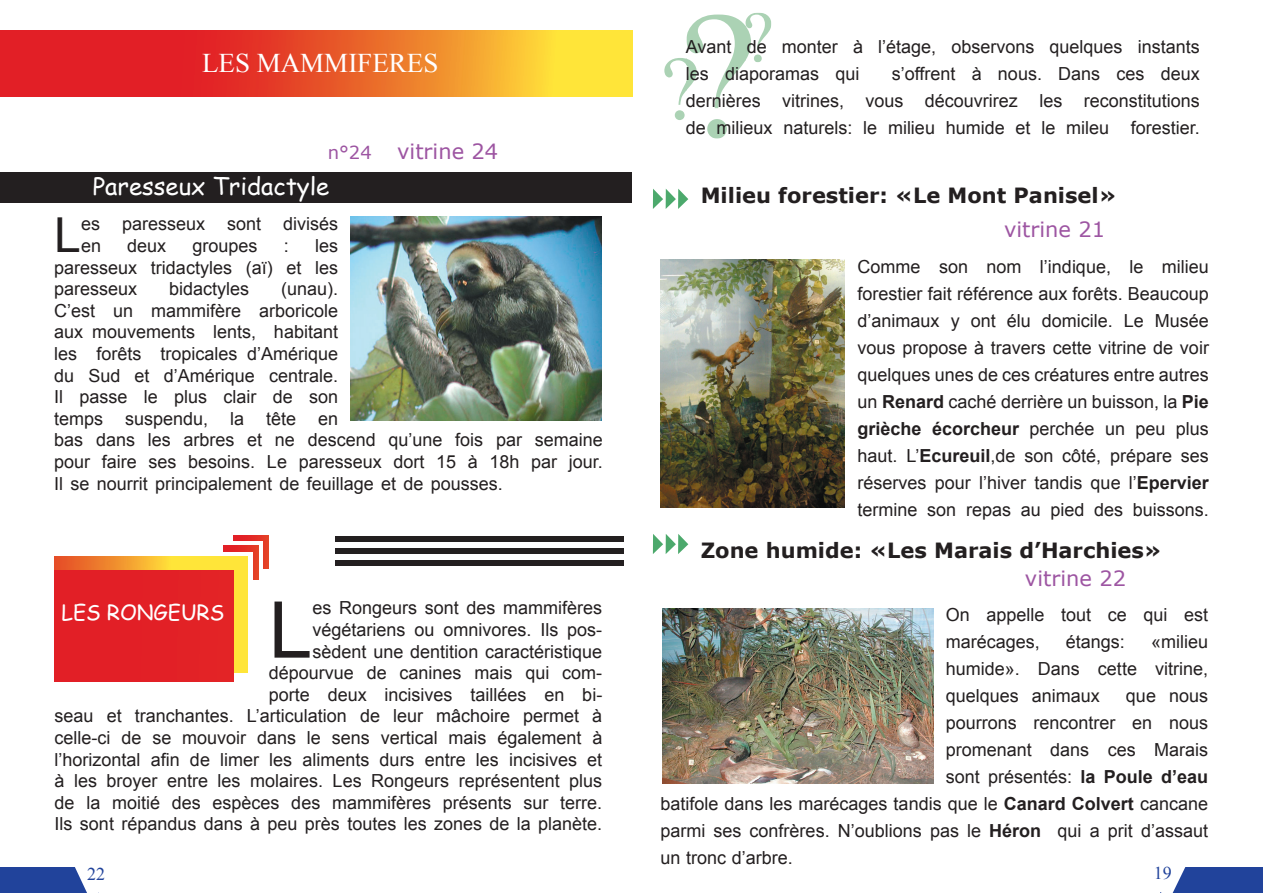
<style>
.page{position:relative;width:1263px;height:893px;background:#fff}
.page>*{position:absolute;margin:0;border:0;box-sizing:border-box;transform-origin:0 0}
.t1{font:90px "Times New Roman";color:#abd2b4}
.t2{font:78.3px "Arial";color:#231f20}
.t3{font:72px "Times New Roman";color:#abd2b4}
.t4{font:48.15px "Arial";color:#231f20}
.t5{font:27px "Times New Roman";color:#fff}
.t6{font:24px "Comic Sans MS";color:#fff}
.t7{font:700 21px "Verdana";color:#231f20}
.t8{font:21px "Verdana";color:#9d55a2}
.t9{font:21px "Comic Sans MS";color:#fff}
.t10{font:18px/21.6px "Arial";color:#231f20;text-align:justify}
.t11{font:18px "Times New Roman";color:#21439b}
.s1{font-size:18px}
.s2{font-weight:700}
</style>
<div class="page">
<div style="left:0;top:172px;width:1263px;height:30px;background:#231f20"></div>
<div style="left:632px;top:159px;width:29px;height:398px;background:#fff"></div>
<div style="left:1161px;top:867px;width:102px;height:26px;background:#21439b"></div>
<svg style="left:1160px;top:867px;width:25px;height:26px"></svg>
<div style="left:0;top:867px;width:99px;height:26px;background:#21439b"></div>
<svg style="left:75px;top:867px;width:24px;height:26px"></svg>
<img style="left:351px;top:217px;width:251px;height:204px">
<div style="left:335px;top:536px;width:288px;height:6px;background:#231f20"></div>
<div style="left:335px;top:548px;width:288px;height:6px;background:#231f20"></div>
<div style="left:335px;top:561px;width:288px;height:5px;background:#231f20"></div>
<svg style="left:234px;top:535px;width:35px;height:33px"></svg>
<div style="left:228px;top:541px;width:35px;height:34px;background:#fff"></div>
<svg style="left:224px;top:546px;width:35px;height:33px"></svg>
<div style="left:218px;top:552px;width:35px;height:33px;background:#fff"></div>
<svg style="left:55px;top:556px;width:192px;height:116px"></svg>
<div style="left:55px;top:570px;width:179px;height:112px;background:#e22026"></div>
<svg style="left:0;top:31px;width:632px;height:66px"></svg>
<div style="left:652px;top:155px;width:611px;height:417px;background:#fff"></div>
<svg style="left:686px;top:14px;width:59px;height:125px"></svg>
<svg style="left:686px;top:58px;width:11px;height:62px"></svg>
<svg style="left:745px;top:14px;width:6px;height:47px"></svg>
<svg style="left:653px;top:189px;width:35px;height:20px"></svg>
<svg style="left:653px;top:534px;width:35px;height:20px"></svg>
<img style="left:660px;top:259px;width:185px;height:248px">
<img style="left:662px;top:609px;width:271px;height:174px">
<h3 class="t5" style="left:202px;top:45px;width:238px">LES MAMMIFERES</h3>
<p class="t8" style="left:328px;top:138px;width:172px"><span class="s1">n°24</span> vitrine 24</p>
<h3 class="t6" style="left:93px;top:168px;width:238px">Paresseux Tridactyle</h3>
<h3 class="t4" style="left:54px;top:204px;width:28px">L</h3>
<p class="t10" style="left:81px;top:213px;width:258px">es paresseux sont divisés en</p>
<p class="t10" style="left:54px;top:235px;width:285px;text-indent:261px">les paresseux tridactyles (aï) et les paresseux</p>
<p class="t10" style="left:127px;top:235px;width:41px">deux</p>
<p class="t10" style="left:193px;top:235px;width:67px">groupes</p>
<p class="t10" style="left:284px;top:235px;width:7px">:</p>
<p class="t10" style="left:54px;top:278px;width:550px;text-align:left;text-indent:227px">(unau).<br>C’est un mammifère arboricole<br>aux mouvements lents, habitant<br>les forêts tropicales d’Amérique<br>du Sud et d’Amérique centrale.<br>Il passe le plus clair de son<br>temps suspendu, la tête en<br>bas dans les arbres et ne descend qu’une fois par semaine pour faire ses besoins. Le paresseux dort 15 à 18h par jour.<br>Il se nourrit principalement de feuillage et de pousses.</p>
<p class="t10" style="left:169px;top:278px;width:82px">bidactyles</p>
<p class="t9" style="left:61px;top:597px;width:164px">LES RONGEURS</p>
<h2 class="t2" style="left:269px;top:579px;width:45px">L</h2>
<p class="t10" style="left:55px;top:597px;width:549px;text-align:right">es Rongeurs sont des mammifères<br>végétariens ou omnivores. Ils pos-<br>sèdent une dentition caractéristique<br>dépourvue de canines mais qui com-<br>porte deux incisives taillées en bi-<br>seau et tranchantes. L’articulation de leur mâchoire permet à celle-ci de se mouvoir dans le sens vertical mais également à l’horizontal afin de limer les aliments durs entre les incisives et à les broyer entre les molaires. Les Rongeurs représentent plus de la moitié des espèces des mammifères présents sur terre.<br>Ils sont répandus dans à peu près toutes les zones de la planète.</p>
<h3 class="t3" style="left:742px;top:-11px;width:33px">?</h3>
<p class="t10" style="left:686px;top:63px;width:175px">les diaporamas qui</p>
<p class="t10" style="left:686px;top:36px;width:515px">Avant de monter à l’étage, observons quelques instants</p>
<h1 class="t1" style="left:660px;top:28px;width:41px">?</h1>
<p class="t10" style="left:686px;top:60px;width:515px;line-height:27px;text-indent:206px">s’offrent à nous. Dans ces deux dernières vitrines, vous découvrirez les reconstitutions de milieux naturels: le milieu humide et le mileu forestier.</p>
<p class="t7" style="left:701px;top:182px;width:417px">Milieu forestier: «Le Mont Panisel»</p>
<p class="t8" style="left:1004px;top:216px;width:103px">vitrine 21</p>
<p class="t10" style="left:857px;top:254px;width:353px;line-height:27px">Comme son nom l’indique, le milieu forestier fait référence aux forêts. Beaucoup d’animaux y ont élu domicile. Le Musée vous propose à travers cette vitrine de voir quelques unes de ces créatures entre autres un <span class="s2">Renard</span> caché derrière un buisson, la <span class="s2">Pie grièche écorcheur</span> perchée un peu plus haut. L’<span class="s2">Ecureuil</span>,de son côté, prépare ses réserves pour l’hiver tandis que l’<span class="s2">Epervier </span>termine son repas au pied des buissons.</p>
<p class="t7" style="left:701px;top:537px;width:463px">Zone humide: «Les Marais d’Harchies»</p>
<p class="t8" style="left:1025px;top:565px;width:103px">vitrine 22</p>
<p class="t10" style="left:946px;top:601px;width:264px;line-height:27px">On appelle tout ce qui est marécages,</p>
<p class="t10" style="left:1066px;top:631px;width:61px">étangs:</p>
<p class="t10" style="left:946px;top:628px;width:264px;line-height:27px;text-indent:205px">«milieu humide». Dans cette vitrine, quelques animaux</p>
<p class="t10" style="left:1126px;top:685px;width:84px">que nous</p>
<p class="t10" style="left:946px;top:712px;width:264px">pourrons rencontrer en nous</p>
<p class="t10" style="left:946px;top:739px;width:264px">promenant dans ces Marais</p>
<p class="t10" style="left:946px;top:766px;width:264px">sont présentés: <span class="s2">la Poule d’eau</span></p>
<p class="t10" style="left:660px;top:793px;width:549px">batifole dans les marécages tandis que le <span class="s2">Canard Colvert</span> cancane</p>
<p class="t10" style="left:660px;top:820px;width:549px">parmi ses confrères. N’oublions pas le <span class="s2">Héron</span> qui a prit d’assaut</p>
<p class="t10" style="left:660px;top:847px;width:134px">un tronc d’arbre.</p>
<p class="t11" style="left:87px;top:861px;width:20px">22</p>
<p class="t11" style="left:1154px;top:861px;width:19px">19</p>
</div>
